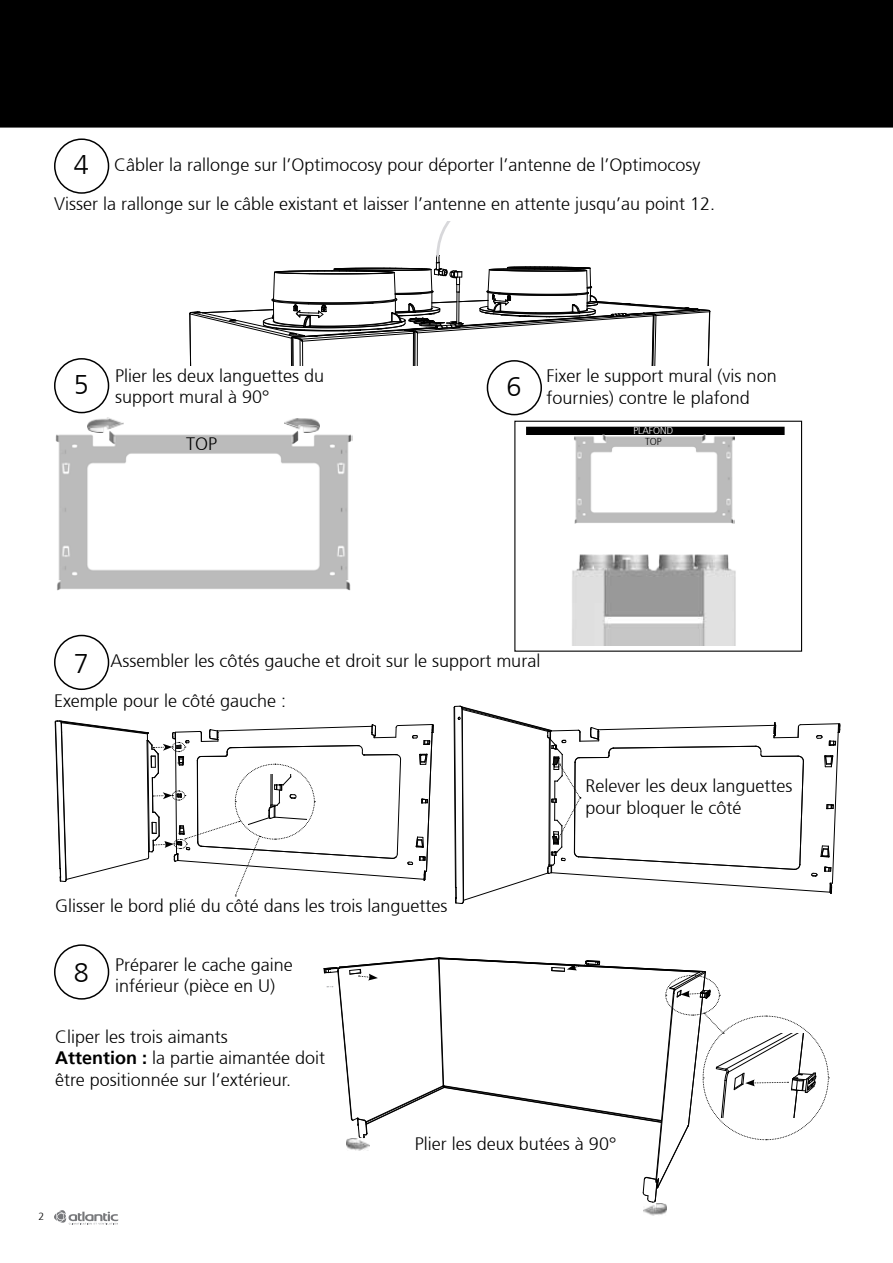
<style>
.page{position:relative;width:893px;height:1263px;background:#fff}
.page>*{position:absolute;margin:0;border:0;box-sizing:border-box;transform-origin:0 0}
.t1{font:300 27px "Frutiger";color:#000}
.t2{font:300 18px/21.6px "Frutiger 45";color:#000}
.t3{font:300 10.35px "Frutiger 45";color:#000}
.t4{font:300 10.05px "Frutiger 45";color:#fff;scale:.96 1}
.t5{font:300 10.05px "Frutiger 45";color:#000;scale:.96 1}
.s1{font-family:"Frutiger 65";font-weight:700}
</style>
<div class="page">
<div style="left:0;top:0;width:893px;height:128px;background:#000"></div>
<svg style="left:54px;top:1210px;width:64px;height:14px"></svg>
<div style="left:54px;top:635px;width:55px;height:55px;border:2px solid #000;border-radius:50%"></div>
<div style="left:54px;top:138px;width:55px;height:56px;border:2px solid #000;border-radius:50%"></div>
<div style="left:54px;top:358px;width:55px;height:55px;border:2px solid #000;border-radius:50%"></div>
<div style="left:487px;top:360px;width:55px;height:55px;border:2px solid #000;border-radius:50%"></div>
<img style="left:643px;top:1203px;width:23px;height:12px">
<svg style="left:189px;top:221px;width:521px;height:144px"></svg>
<img style="left:55px;top:432px;width:297px;height:158px">
<img style="left:87px;top:417px;width:36px;height:15px">
<img style="left:285px;top:418px;width:35px;height:14px">
<div style="left:526px;top:427px;width:259px;height:8px;background:#000"></div>
<img style="left:574px;top:434px;width:160px;height:90px">
<img style="left:572px;top:554px;width:164px;height:91px">
<div style="left:514px;top:421px;width:288px;height:231px;border:1px solid #000"></div>
<svg style="left:323px;top:957px;width:506px;height:246px"></svg>
<div style="left:54px;top:944px;width:55px;height:56px;border:2px solid #000;border-radius:50%"></div>
<svg style="left:453px;top:705px;width:388px;height:199px"></svg>
<svg style="left:54px;top:720px;width:380px;height:176px"></svg>
<h1 class="t1" style="left:74px;top:150px;width:17px">4</h1>
<p class="t2" style="left:54px;top:146px;width:663px;line-height:38.2px;text-indent:60px">Câbler la rallonge sur l’Optimocosy pour déporter l’antenne de l’Optimocosy<br>Visser la rallonge sur le câble existant et laisser l’antenne en attente jusqu’au point 12.</p>
<p class="t2" style="left:115px;top:365px;width:211px">Plier les deux languettes du support mural à 90°</p>
<p class="t2" style="left:547px;top:365px;width:232px">Fixer le support mural (vis non fournies) contre le plafond</p>
<p class="t4" style="left:633px;top:424px;width:43px">PLAFOND</p>
<p class="t5" style="left:645px;top:436px;width:19px">TOP</p>
<h1 class="t1" style="left:74px;top:369px;width:17px">5</h1>
<h1 class="t1" style="left:507px;top:371px;width:17px">6</h1>
<p class="t2" style="left:186px;top:433px;width:32px">TOP</p>
<p class="t2" style="left:111px;top:650px;width:431px">Assembler les côtés gauche et droit sur le support mural</p>
<p class="t2" style="left:54px;top:691px;width:234px">Exemple pour le côté gauche :</p>
<h1 class="t1" style="left:74px;top:648px;width:17px">7</h1>
<p class="t2" style="left:585px;top:776px;width:209px">Relever les deux languettes pour bloquer le côté</p>
<p class="t2" style="left:55px;top:895px;width:394px">Glisser le bord plié du côté dans les trois languettes</p>
<p class="t2" style="left:115px;top:954px;width:179px">Préparer le cache gaine inférieur (pièce en U)</p>
<p class="t2" style="left:55px;top:1026px;width:272px">Cliper les trois aimants<br><span class="s1">Attention :</span> la partie aimantée doit être positionnée sur l’extérieur.</p>
<h1 class="t1" style="left:74px;top:958px;width:17px">8</h1>
<p class="t2" style="left:415px;top:1134px;width:203px">Plier les deux butées à 90°</p>
<p class="t3" style="left:39px;top:1210px;width:7px">2</p>
</div>
